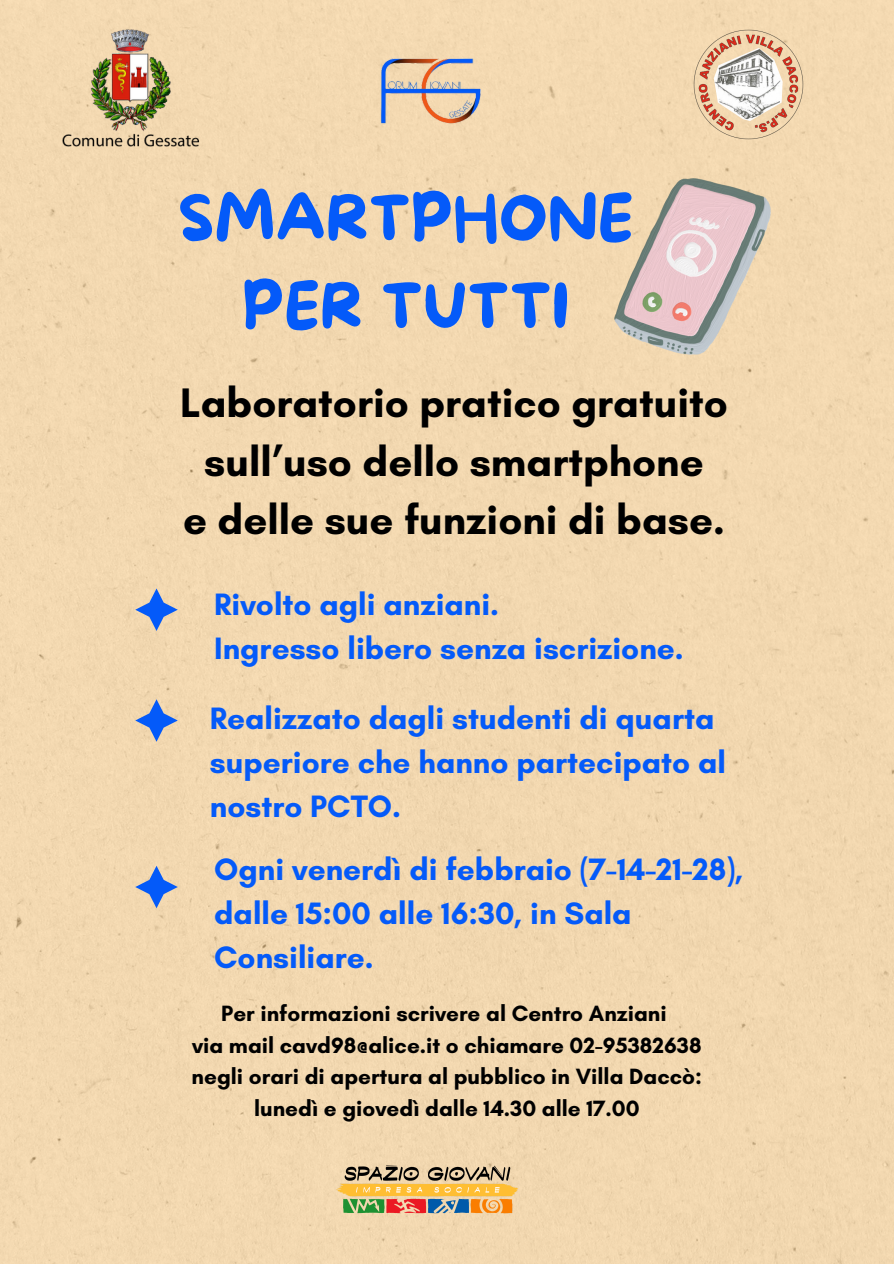
<style>
.page{position:relative;width:894px;height:1264px;background:#fff}
.page>*{position:absolute;margin:0;border:0;box-sizing:border-box;transform-origin:0 0}
.t1{font:63px/87.8px "More Sugar";color:#045af9;text-align:center}
.t2{font:700 42px/58.5px "Glacial Indifference";color:#000;text-align:center}
.t3{font:700 31.5px/43.8px "Glacial Indifference";color:#045af9}
.t4{font:700 22.5px "Glacial Indifference";color:#000}
</style>
<div class="page">
<div style="left:0;top:0;width:893px;height:1263px;background:#f3d8b0"></div>
<img style="left:328px;top:1150px;width:197px;height:78px">
<img style="left:365px;top:28px;width:122px;height:122px">
<img style="left:47px;top:23px;width:167px;height:132px">
<img style="left:614px;top:178px;width:156px;height:177px">
<svg style="left:135px;top:588px;width:43px;height:43px;background:#a3aec7"></svg>
<svg style="left:135px;top:699px;width:43px;height:42px;background:#a0acc7"></svg>
<svg style="left:135px;top:865px;width:43px;height:43px;background:#a3aec7"></svg>
<img style="left:692px;top:28px;width:112px;height:112px">
<p class="t1" style="left:178px;top:177px;width:457px">SMARTPHONE<br>PER TUTTI</p>
<p class="t2" style="left:180px;top:373px;width:549px">Laboratorio pratico gratuito sull’uso dello smartphone<br>e delle sue funzioni di base.</p>
<p class="t3" style="left:214px;top:582px;width:471px">Rivolto agli anziani.<br>Ingresso libero senza iscrizione.</p>
<p class="t3" style="left:210px;top:695px;width:517px">Realizzato dagli studenti di quarta superiore che hanno partecipato al nostro PCTO.</p>
<p class="t3" style="left:214px;top:847px;width:530px">Ogni venerdì di febbraio (7-14-21-28), dalle 15:00 alle 16:30, in Sala<br>Consiliare.</p>
<h1 class="t4" style="left:221px;top:999px;width:447px">Per informazioni scrivere al Centro Anziani</h1>
<h2 class="t4" style="left:192px;top:1031px;width:511px">via mail cavd98@alice.it o chiamare 02-95382638</h2>
<p class="t4" style="left:191px;top:1062px;width:511px">negli orari di apertura al pubblico in Villa Daccò:</p>
<h3 class="t4" style="left:254px;top:1094px;width:387px">lunedì e giovedì dalle 14.30 alle 17.00</h3>
</div>
